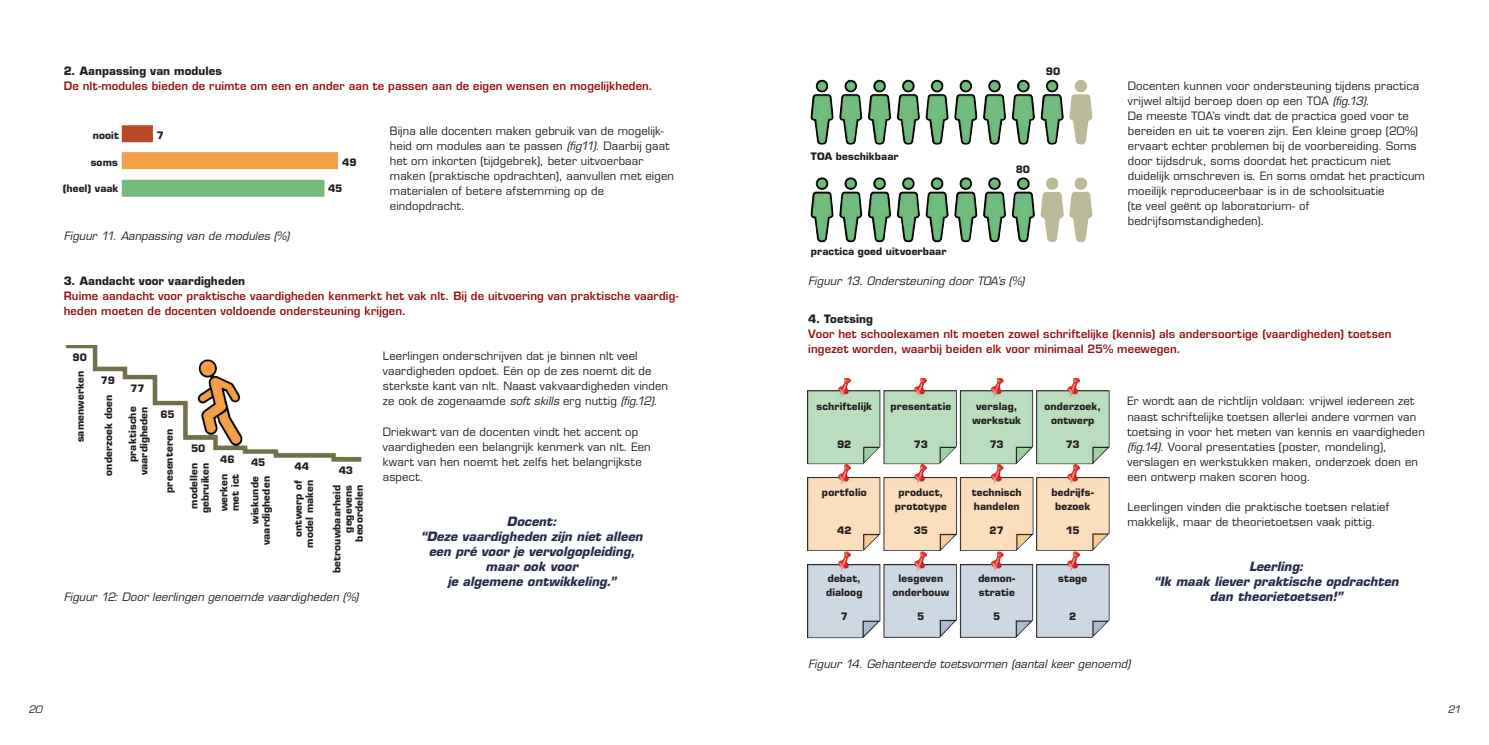
<style>
.page{position:relative;width:1489px;height:745px;background:#fff}
.page>*{position:absolute;margin:0;border:0;box-sizing:border-box;transform-origin:0 0}
.t1{font:italic 700 12.5px/15px "Eurostile";letter-spacing:.005em;color:#252e49;text-align:center}
.t2{font:11.25px/15px "Eurostile";letter-spacing:.015em;color:#231f20}
.t3{font:600 11.25px/15px "Eurostile";letter-spacing:.01em;color:#941114}
.t4{font:italic 11.25px "Eurostile";letter-spacing:.01em;color:#231f20}
.t5{font:700 11.25px "Eurostile";letter-spacing:.01em;color:#231f20}
.t6{font:700 10px/13.9px "Eurostile";letter-spacing:.015em;color:#231f20;text-align:center}
.t7{font:italic 10px "Eurostile";color:#231f20}
.s1{font-style:italic}
</style>
<div class="page">
<img style="left:121px;top:125px;width:217px;height:72px">
<img style="left:810px;top:79px;width:283px;height:164px">
<img style="left:65px;top:345px;width:297px;height:117px">
<img style="left:807px;top:378px;width:303px;height:260px">
<p class="t5" style="left:64px;top:64px;width:160px">2. Aanpassing van modules</p>
<p class="t3" style="left:64px;top:78px;width:590px">De nlt-modules bieden de ruimte om een en ander aan te passen aan de eigen wensen en mogelijkheden.</p>
<p class="t6" style="left:93px;top:128px;width:28px">nooit</p>
<p class="t6" style="left:157px;top:128px;width:9px">7</p>
<p class="t6" style="left:91px;top:155px;width:29px">soms</p>
<p class="t6" style="left:342px;top:155px;width:16px">49</p>
<p class="t6" style="left:63px;top:181px;width:57px">(heel) vaak</p>
<p class="t6" style="left:328px;top:181px;width:16px">45</p>
<p class="t4" style="left:64px;top:229px;width:227px">Figuur 11. Aanpassing van de modules (%)</p>
<p class="t2" style="left:390px;top:123px;width:285px">Bijna alle docenten maken gebruik van de mogelijk&shy;heid om modules aan te passen <span class="s1">(fig11)</span>. Daarbij gaat het om inkorten (tijdgebrek), beter uitvoerbaar maken (praktische opdrachten), aanvullen met eigen materialen of betere afstemming op de eindopdracht.</p>
<p class="t5" style="left:64px;top:274px;width:183px">3. Aandacht voor vaardigheden</p>
<p class="t3" style="left:64px;top:288px;width:616px">Ruime aandacht voor praktische vaardigheden kenmerkt het vak nlt. Bij de uitvoering van praktische vaardig&shy;heden moeten de docenten voldoende ondersteuning krijgen.</p>
<p class="t6" style="left:73px;top:350px;width:16px">90</p>
<p class="t6" style="left:73px;top:442px;width:73px;rotate:-90deg">samenwerken</p>
<p class="t6" style="left:101px;top:373px;width:16px">79</p>
<p class="t6" style="left:101px;top:475px;width:82px;rotate:-90deg">onderzoek doen</p>
<p class="t6" style="left:130px;top:381px;width:16px">77</p>
<p class="t6" style="left:127px;top:475px;width:70px;line-height:11.2px;text-align:right;rotate:-90deg">praktische vaardigheden</p>
<p class="t6" style="left:160px;top:406px;width:16px">65</p>
<p class="t6" style="left:162px;top:492px;width:66px;rotate:-90deg">presenteren</p>
<p class="t6" style="left:191px;top:441px;width:16px">50</p>
<p class="t6" style="left:220px;top:451px;width:16px">46</p>
<p class="t6" style="left:251px;top:454px;width:16px">45</p>
<p class="t6" style="left:294px;top:458px;width:16px">44</p>
<p class="t6" style="left:188px;top:513px;width:52px;line-height:11.2px;rotate:-90deg">modellen gebruiken</p>
<p class="t6" style="left:218px;top:511px;width:39px;line-height:11.2px;text-align:left;rotate:-90deg">werken met ict</p>
<p class="t6" style="left:249px;top:544px;width:70px;line-height:11.2px;text-align:right;rotate:-90deg">wiskunde vaardigheden</p>
<p class="t6" style="left:292px;top:547px;width:69px;line-height:11.2px;text-align:right;rotate:-90deg">ontwerp of model maken</p>
<p class="t6" style="left:331px;top:573px;width:90px;line-height:11.2px;text-align:right;rotate:-90deg">betrouwbaarheid gegevens beoordelen</p>
<p class="t6" style="left:339px;top:463px;width:16px">43</p>
<p class="t4" style="left:64px;top:589px;width:296px">Figuur 12: Door leerlingen genoemde vaardigheden (%)</p>
<p class="t2" style="left:383px;top:348px;width:287px">Leerlingen onderschrijven dat je binnen nlt veel vaardigheden opdoet. Eén op de zes noemt dit de sterkste kant van nlt. Naast vakvaardigheden vinden ze ook de zogenaamde <span class="s1">soft skills</span> erg nuttig <span class="s1">(fig.12)</span>.</p>
<p class="t2" style="left:383px;top:423px;width:269px">Driekwart van de docenten vindt het accent op vaardigheden een belangrijk kenmerk van nlt. Een kwart van hen noemt het zelfs het belangrijkste aspect.</p>
<p class="t1" style="left:421px;top:513px;width:223px">Docent:<br>“Deze vaardigheden zijn niet alleen een pré voor je vervolgopleiding, maar ook voor<br>je algemene ontwikkeling.”</p>
<p class="t6" style="left:1045px;top:64px;width:16px">90</p>
<p class="t6" style="left:811px;top:149px;width:89px">TOA beschikbaar</p>
<p class="t6" style="left:811px;top:244px;width:137px">practica goed uitvoerbaar</p>
<p class="t6" style="left:1015px;top:162px;width:16px">80</p>
<p class="t4" style="left:808px;top:274px;width:218px">Figuur 13. Ondersteuning door TOA’s (%)</p>
<p class="t2" style="left:1127px;top:78px;width:298px">Docenten kunnen voor ondersteuning tijdens practica vrijwel altijd beroep doen op een TOA <span class="s1">(fig.13)</span>.<br>De meeste TOA’s vindt dat de practica goed voor te bereiden en uit te voeren zijn. Een kleine groep (20%) ervaart echter problemen bij de voorbereiding. Soms door tijdsdruk, soms doordat het practicum niet duidelijk omschreven is. En soms omdat het practicum moeilijk reproduceerbaar is in de schoolsituatie<br>(te veel geënt op laboratorium- of bedrijfsomstandigheden).</p>
<p class="t5" style="left:808px;top:311px;width:66px">4. Toetsing</p>
<p class="t3" style="left:808px;top:326px;width:584px">Voor het schoolexamen nlt moeten zowel schriftelijke (kennis) als andersoortige (vaardigheden) toetsen ingezet worden, waarbij beiden elk voor minimaal 25% meewegen.</p>
<p class="t6" style="left:816px;top:399px;width:57px">schriftelijk</p>
<p class="t6" style="left:837px;top:436px;width:16px">92</p>
<p class="t6" style="left:822px;top:485px;width:46px">portfolio</p>
<p class="t6" style="left:837px;top:523px;width:16px">42</p>
<p class="t6" style="left:826px;top:571px;width:38px;text-align:left">debat, dialoog</p>
<p class="t6" style="left:840px;top:609px;width:9px">7</p>
<p class="t6" style="left:890px;top:399px;width:62px">presentatie</p>
<p class="t6" style="left:913px;top:436px;width:16px">73</p>
<p class="t6" style="left:894px;top:485px;width:53px">product, prototype</p>
<p class="t6" style="left:913px;top:523px;width:16px">35</p>
<p class="t6" style="left:892px;top:571px;width:58px">lesgeven onderbouw</p>
<p class="t6" style="left:917px;top:609px;width:9px">5</p>
<p class="t6" style="left:972px;top:399px;width:50px">verslag, werkstuk</p>
<p class="t6" style="left:989px;top:436px;width:16px">73</p>
<p class="t6" style="left:971px;top:485px;width:52px;text-align:left">technisch handelen</p>
<p class="t6" style="left:989px;top:523px;width:16px">27</p>
<p class="t6" style="left:978px;top:571px;width:38px;text-align:left">demon&shy;stratie</p>
<p class="t6" style="left:993px;top:609px;width:9px">5</p>
<p class="t6" style="left:1044px;top:399px;width:58px">onderzoek, ontwerp</p>
<p class="t6" style="left:1065px;top:436px;width:16px">73</p>
<p class="t6" style="left:1051px;top:485px;width:44px">bedrijfs&shy;bezoek</p>
<p class="t6" style="left:1065px;top:523px;width:15px">15</p>
<p class="t6" style="left:1058px;top:571px;width:31px">stage</p>
<p class="t6" style="left:1069px;top:609px;width:9px">2</p>
<p class="t2" style="left:1127px;top:393px;width:299px">Er wordt aan de richtlijn voldaan: vrijwel iedereen zet naast schriftelijke toetsen allerlei andere vormen van toetsing in voor het meten van kennis en vaardigheden <span class="s1">(fig.14)</span>. Vooral presentaties (poster, mondeling), verslagen en werkstukken maken, onderzoek doen en een ontwerp maken scoren hoog.</p>
<p class="t2" style="left:1127px;top:498px;width:263px">Leerlingen vinden die praktische toetsen relatief makkelijk, maar de theorietoetsen vaak pittig.</p>
<p class="t1" style="left:1153px;top:558px;width:246px">Leerling:<br>“Ik maak liever praktische opdrachten dan theorietoetsen!”</p>
<p class="t4" style="left:808px;top:657px;width:323px">Figuur 14. Gehanteerde toetsvormen (aantal keer genoemd)</p>
<p class="t7" style="left:28px;top:703px;width:15px">20</p>
<p class="t7" style="left:1447px;top:703px;width:14px">21</p>
</div>
